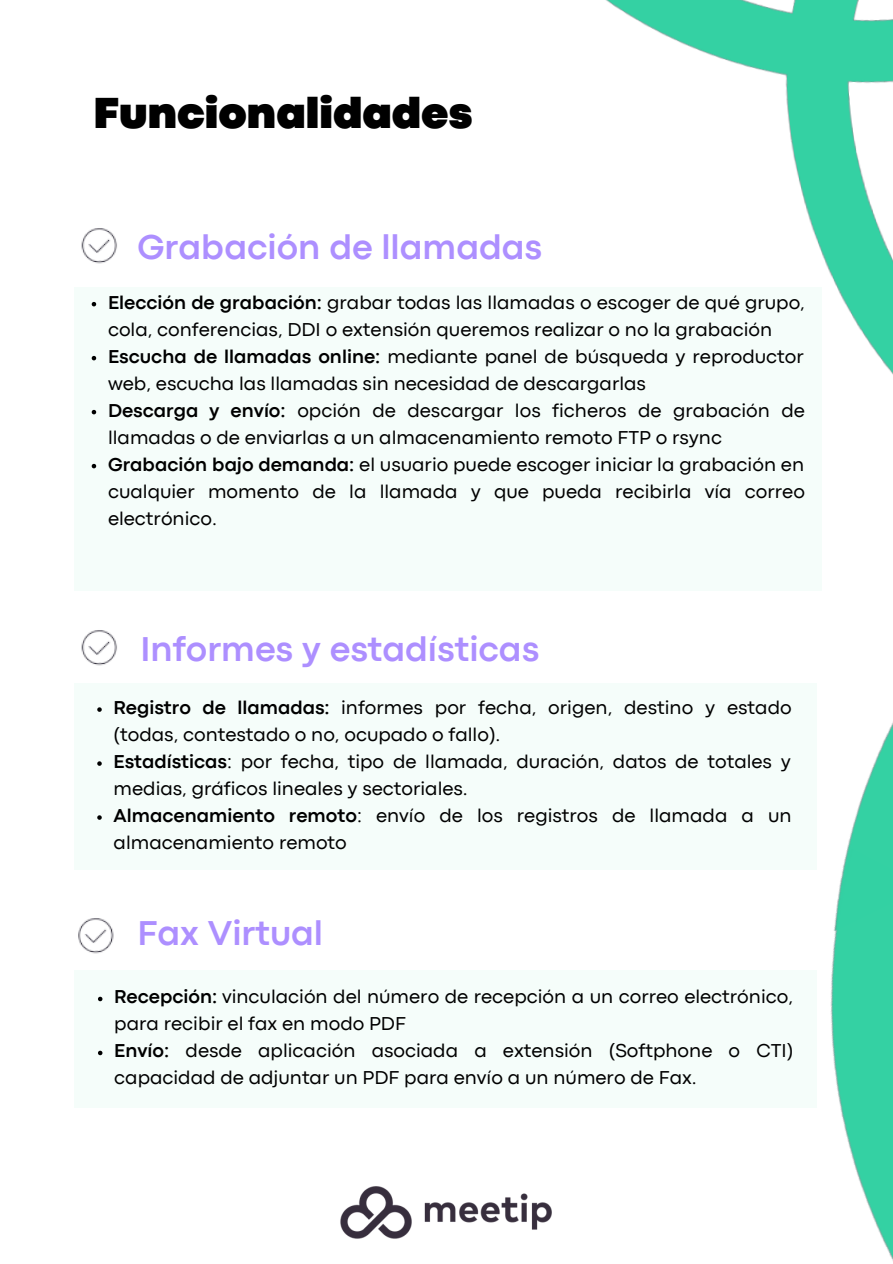
<style>
.page{position:relative;width:893px;height:1264px;background:#fff}
.page>*{position:absolute;margin:0;border:0;box-sizing:border-box;transform-origin:0 0}
.t1{font:900 45.3px "Codec Pro";color:#000}
.t2{font:700 36px "Codec Pro";color:#ad8fff}
.t3{font:19.5px/27px "Codec Pro";color:#000}
.s1{font-weight:700}
</style>
<div class="page">
<div style="left:74px;top:287px;width:747px;height:303px;background:#f5fdfa"></div>
<svg style="left:92px;top:302px;width:4px;height:4px"></svg>
<svg style="left:92px;top:356px;width:4px;height:4px"></svg>
<svg style="left:92px;top:410px;width:4px;height:4px"></svg>
<svg style="left:92px;top:464px;width:4px;height:4px"></svg>
<div style="left:74px;top:683px;width:742px;height:187px;background:#f5fdfa"></div>
<svg style="left:97px;top:707px;width:5px;height:4px"></svg>
<svg style="left:97px;top:761px;width:5px;height:4px"></svg>
<svg style="left:97px;top:815px;width:5px;height:4px"></svg>
<div style="left:74px;top:970px;width:742px;height:137px;background:#f5fdfa"></div>
<svg style="left:98px;top:996px;width:4px;height:5px"></svg>
<svg style="left:98px;top:1050px;width:4px;height:5px"></svg>
<img style="left:340px;top:1186px;width:212px;height:53px">
<img style="left:606px;top:0;width:286px;height:373px">
<img style="left:830px;top:943px;width:62px;height:316px">
<img style="left:833px;top:724px;width:59px;height:219px">
<img style="left:81px;top:228px;width:36px;height:36px">
<img style="left:81px;top:630px;width:36px;height:36px">
<img style="left:78px;top:918px;width:36px;height:36px">
<h1 class="t1" style="left:93px;top:96px;width:380px">Funcionalidades</h1>
<h2 class="t2" style="left:137px;top:234px;width:406px">Grabación de llamadas</h2>
<p class="t3" style="left:108px;top:290px;width:698px"><span class="s1">Elección de grabación:</span> grabar todas las llamadas o escoger de qué grupo, cola, conferencias, DDI o extensión queremos realizar o no la grabación <span class="s1">Escucha de llamadas online:</span> mediante panel de búsqueda y reproductor web, escucha las llamadas sin necesidad de descargarlas<br><span class="s1">Descarga y envío:</span> opción de descargar los ficheros de grabación de llamadas o de enviarlas a un almacenamiento remoto FTP o rsync <span class="s1">Grabación bajo demanda:</span> el usuario puede escoger iniciar la grabación en cualquier momento de la llamada y que pueda recibirla vía correo electrónico.</p>
<h2 class="t2" style="left:140px;top:636px;width:400px">Informes y estadísticas</h2>
<p class="t3" style="left:114px;top:695px;width:679px"><span class="s1">Registro de llamadas:</span> informes por fecha, origen, destino y estado (todas, contestado o no, ocupado o fallo).<br><span class="s1">Estadísticas</span>: por fecha, tipo de llamada, duración, datos de totales y medias, gráficos lineales y sectoriales.<br><span class="s1">Almacenamiento remoto</span>: envío de los registros de llamada a un almacenamiento remoto</p>
<h2 class="t2" style="left:137px;top:920px;width:187px">Fax Virtual</h2>
<p class="t3" style="left:114px;top:984px;width:680px"><span class="s1">Recepción:</span> vinculación del número de recepción a un correo electrónico, para recibir el fax en modo PDF<br><span class="s1">Envío:</span> desde aplicación asociada a extensión (Softphone o CTI) capacidad de adjuntar un PDF para envío a un número de Fax.</p>
</div>
